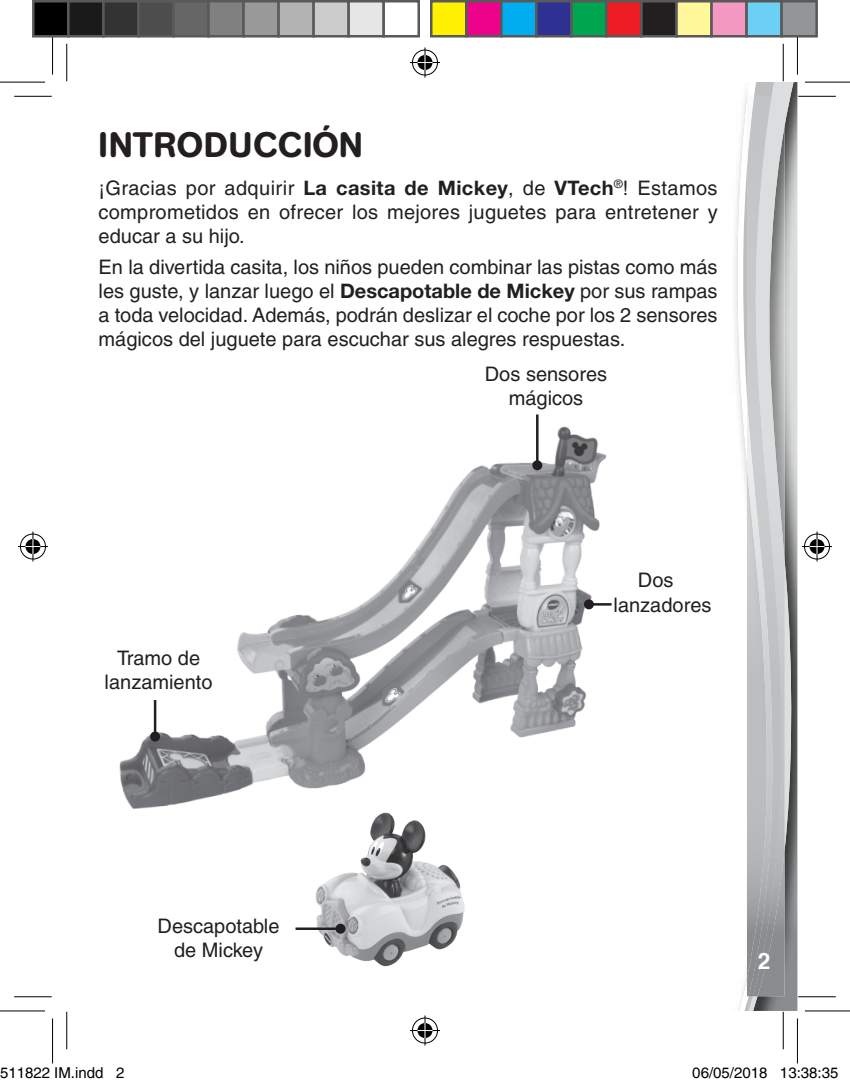
<style>
.page{position:relative;width:850px;height:1086px;background:#fff}
.page>*{position:absolute;margin:0;border:0;box-sizing:border-box;transform-origin:0 0}
.Headline{font:500 35px "AG Book Rounded";letter-spacing:.02em;color:#231f20}
.t1{font:700 22.5px "Helvetica";color:#fff}
.Body_text_1{font:500 20px/24px "Helvetica";color:#231f20;text-align:justify}
.Body_text{font:500 20px/24px "Helvetica";color:#231f20;text-align:center}
.t2{font:15px "Helvetica";color:#000}
.s1{font-family:"Helvetica Neue 75";font-weight:700}
</style>
<div class="page">
<img style="left:793px;top:82px;width:4px;height:928px">
<svg style="left:774px;top:82px;width:19px;height:928px;background:#a1a3a3"></svg>
<img style="left:782px;top:96px;width:2px;height:900px">
<img style="left:774px;top:96px;width:8px;height:900px">
<svg style="left:736px;top:82px;width:38px;height:928px"></svg>
<img style="left:746px;top:96px;width:28px;height:900px">
<img style="left:119px;top:422px;width:493px;height:387px">
<img style="left:293px;top:803px;width:185px;height:164px">
<hr style="left:295px;top:927px;width:45px;height:3px;background:#231f20">
<div style="left:335px;top:923px;width:10px;height:10px;background:#231f20;border-radius:50%"></div>
<hr style="left:535px;top:414px;width:3px;height:51px;background:#231f20">
<div style="left:532px;top:460px;width:10px;height:10px;background:#231f20;border-radius:50%"></div>
<hr style="left:588px;top:603px;width:23px;height:2px;background:#231f20">
<div style="left:583px;top:599px;width:10px;height:10px;background:#231f20;border-radius:50%"></div>
<hr style="left:154px;top:700px;width:2px;height:36px;background:#231f20">
<div style="left:150px;top:731px;width:10px;height:10px;background:#231f20;border-radius:50%"></div>
<hr style="left:14px;top:96px;width:38px;height:1px;background:#000">
<hr style="left:797px;top:96px;width:38px;height:1px;background:#000">
<hr style="left:14px;top:996px;width:38px;height:1px;background:#000">
<hr style="left:797px;top:996px;width:38px;height:1px;background:#000">
<hr style="left:66px;top:44px;width:1px;height:37px;background:#000">
<hr style="left:66px;top:1011px;width:1px;height:38px;background:#000">
<hr style="left:782px;top:44px;width:1px;height:37px;background:#000">
<hr style="left:782px;top:1011px;width:1px;height:38px;background:#000">
<hr style="left:0;top:82px;width:45px;height:1px;background:#000">
<hr style="left:804px;top:82px;width:45px;height:1px;background:#000">
<hr style="left:0;top:1010px;width:45px;height:1px;background:#000">
<hr style="left:804px;top:1010px;width:45px;height:1px;background:#000">
<hr style="left:52px;top:30px;width:1px;height:45px;background:#000">
<hr style="left:52px;top:1018px;width:1px;height:45px;background:#000">
<hr style="left:796px;top:30px;width:1px;height:45px;background:#000">
<hr style="left:796px;top:1018px;width:1px;height:45px;background:#000">
<div style="left:410px;top:48px;width:29px;height:29px;border:3px solid #fff;border-radius:50%"></div>
<hr style="left:410px;top:61px;width:30px;height:3px;background:#fff">
<hr style="left:423px;top:47px;width:3px;height:30px;background:#fff">
<div style="left:415px;top:53px;width:19px;height:19px;border:3px solid #fff;border-radius:50%"></div>
<div style="left:412px;top:50px;width:25px;height:25px;border:1px solid #000;border-radius:50%"></div>
<hr style="left:410px;top:62px;width:30px;height:1px;background:#000">
<hr style="left:424px;top:47px;width:1px;height:30px;background:#000">
<svg style="left:417px;top:55px;width:15px;height:15px"></svg>
<div style="left:410px;top:1016px;width:29px;height:28px;border:3px solid #fff;border-radius:50%"></div>
<hr style="left:410px;top:1028px;width:30px;height:4px;background:#fff">
<hr style="left:423px;top:1015px;width:3px;height:30px;background:#fff">
<div style="left:415px;top:1021px;width:19px;height:18px;border:3px solid #fff;border-radius:50%"></div>
<div style="left:412px;top:1017px;width:25px;height:26px;border:1px solid #000;border-radius:50%"></div>
<hr style="left:410px;top:1030px;width:30px;height:1px;background:#000">
<hr style="left:424px;top:1015px;width:1px;height:30px;background:#000">
<svg style="left:417px;top:1022px;width:15px;height:15px"></svg>
<div style="left:19px;top:532px;width:28px;height:28px;border:3px solid #fff;border-radius:50%"></div>
<hr style="left:18px;top:545px;width:30px;height:3px;background:#fff">
<hr style="left:31px;top:531px;width:3px;height:30px;background:#fff">
<div style="left:24px;top:537px;width:18px;height:18px;border:3px solid #fff;border-radius:50%"></div>
<div style="left:20px;top:533px;width:26px;height:26px;border:1px solid #000;border-radius:50%"></div>
<hr style="left:18px;top:546px;width:30px;height:1px;background:#000">
<hr style="left:32px;top:531px;width:1px;height:30px;background:#000">
<svg style="left:25px;top:539px;width:15px;height:15px"></svg>
<div style="left:802px;top:532px;width:28px;height:28px;border:3px solid #fff;border-radius:50%"></div>
<hr style="left:801px;top:545px;width:30px;height:3px;background:#fff">
<hr style="left:815px;top:531px;width:3px;height:30px;background:#fff">
<div style="left:807px;top:537px;width:18px;height:18px;border:3px solid #fff;border-radius:50%"></div>
<div style="left:803px;top:533px;width:26px;height:26px;border:1px solid #000;border-radius:50%"></div>
<hr style="left:801px;top:546px;width:30px;height:1px;background:#000">
<hr style="left:816px;top:531px;width:1px;height:30px;background:#000">
<svg style="left:809px;top:539px;width:15px;height:15px"></svg>
<div style="left:33px;top:1px;width:35px;height:35px;background:#000"></div>
<div style="left:32px;top:0;width:38px;height:37px;border:2px solid #595959"></div>
<div style="left:68px;top:1px;width:35px;height:35px;background:#1a1a1a"></div>
<div style="left:67px;top:0;width:38px;height:37px;border:2px solid #595959"></div>
<div style="left:103px;top:1px;width:35px;height:35px;background:#333"></div>
<div style="left:102px;top:0;width:38px;height:37px;border:2px solid #595959"></div>
<div style="left:138px;top:1px;width:35px;height:35px;background:#4d4d4d"></div>
<div style="left:137px;top:0;width:38px;height:37px;border:2px solid #595959"></div>
<div style="left:173px;top:1px;width:35px;height:35px;background:#666"></div>
<div style="left:172px;top:0;width:38px;height:37px;border:2px solid #595959"></div>
<div style="left:208px;top:1px;width:35px;height:35px;background:#808080"></div>
<div style="left:207px;top:0;width:38px;height:37px;border:2px solid #595959"></div>
<div style="left:243px;top:1px;width:35px;height:35px;background:#999"></div>
<div style="left:242px;top:0;width:38px;height:37px;border:2px solid #595959"></div>
<div style="left:278px;top:1px;width:35px;height:35px;background:#b3b3b3"></div>
<div style="left:277px;top:0;width:38px;height:37px;border:2px solid #595959"></div>
<div style="left:313px;top:1px;width:35px;height:35px;background:#ccc"></div>
<div style="left:312px;top:0;width:38px;height:37px;border:2px solid #595959"></div>
<div style="left:348px;top:1px;width:35px;height:35px;background:#e6e6e6"></div>
<div style="left:347px;top:0;width:38px;height:37px;border:2px solid #595959"></div>
<div style="left:382px;top:0;width:38px;height:37px;border:2px solid #595959"></div>
<div style="left:431px;top:1px;width:35px;height:35px;background:#fff101"></div>
<div style="left:430px;top:0;width:37px;height:37px;border:2px solid #595959"></div>
<div style="left:466px;top:1px;width:35px;height:35px;background:#ed028c"></div>
<div style="left:465px;top:0;width:37px;height:37px;border:2px solid #595959"></div>
<div style="left:501px;top:1px;width:35px;height:35px;background:#00aeef"></div>
<div style="left:500px;top:0;width:37px;height:37px;border:2px solid #595959"></div>
<div style="left:536px;top:1px;width:35px;height:35px;background:#2e3092"></div>
<div style="left:535px;top:0;width:37px;height:37px;border:2px solid #595959"></div>
<div style="left:571px;top:1px;width:35px;height:35px;background:#00a54f"></div>
<div style="left:570px;top:0;width:37px;height:37px;border:2px solid #595959"></div>
<div style="left:606px;top:1px;width:35px;height:35px;background:#ee1d23"></div>
<div style="left:605px;top:0;width:37px;height:37px;border:2px solid #595959"></div>
<div style="left:641px;top:1px;width:35px;height:35px;background:#231f20"></div>
<div style="left:640px;top:0;width:37px;height:37px;border:2px solid #595959"></div>
<div style="left:676px;top:1px;width:35px;height:35px;background:#fff79a"></div>
<div style="left:675px;top:0;width:37px;height:37px;border:2px solid #595959"></div>
<div style="left:711px;top:1px;width:35px;height:35px;background:#f499c2"></div>
<div style="left:710px;top:0;width:37px;height:37px;border:2px solid #595959"></div>
<div style="left:746px;top:1px;width:35px;height:35px;background:#6bcff6"></div>
<div style="left:745px;top:0;width:37px;height:37px;border:2px solid #595959"></div>
<div style="left:781px;top:1px;width:35px;height:35px;background:#939598"></div>
<div style="left:780px;top:0;width:37px;height:37px;border:2px solid #595959"></div>
<p class="Headline" style="left:99px;top:124px;width:266px">INTRODUCCIÓN</p>
<p class="Body_text_1" style="left:99px;top:176px;width:620px">¡Gracias por adquirir <span class="s1">La casita de Mickey</span>, de <span class="s1">VTech</span><sup>®</sup>! Estamos comprometidos en ofrecer los mejores juguetes para entretener y educar a su hijo.</p>
<p class="Body_text_1" style="left:99px;top:255px;width:620px">En la divertida casita, los niños pueden combinar las pistas como más les guste, y lanzar luego el <span class="s1">Descapotable de Mickey</span> por sus rampas a toda velocidad. Además, podrán deslizar el coche por los 2 sensores mágicos del juguete para escuchar sus alegres respuestas.</p>
<p class="Body_text" style="left:105px;top:646px;width:109px">Tramo de lanzamiento</p>
<p class="Body_text" style="left:157px;top:913px;width:123px">Descapotable de Mickey</p>
<p class="Body_text" style="left:484px;top:362px;width:124px">Dos sensores mágicos</p>
<p class="Body_text" style="left:613px;top:568px;width:99px;text-align:left;text-indent:24px">Dos lanzadores</p>
<p class="t1" style="left:757px;top:943px;width:14px">2</p>
<p class="t2" style="left:0;top:1064px;width:126px">511822 IM.indd 2</p>
<p class="t2" style="left:692px;top:1064px;width:147px">06/05/2018 13:38:35</p>
</div>
